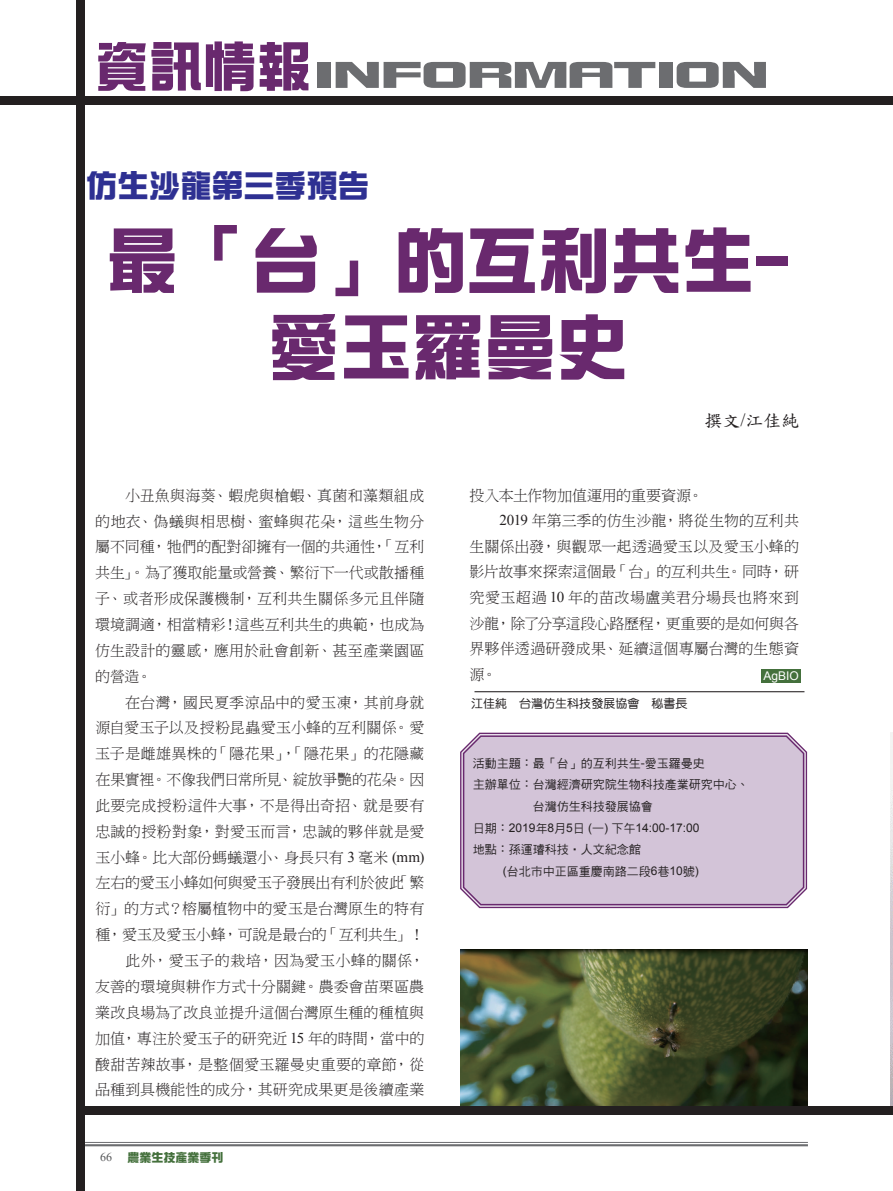
<style>
.page{position:relative;width:893px;height:1191px;background:#fff}
.page>*{position:absolute;margin:0;border:0;box-sizing:border-box;transform-origin:0 0}
.t1{font:72px/86.4px "DF Zong Yi W9 WIN BF";color:#69296e;text-align:center}
.t2{font:36.15px "DF Zong Yi W9 WINP BF";color:#6c6d70;scale:1.64 1}
.t3{font:31.5px "DF Zong Yi W9 WINP BF";color:#2e3092}
.t4{font:18px "DF Kai Shu SB Estd BF";color:#231f20}
.t5{font:15px/25.8px "DF Ming W3 WIN BF";letter-spacing:.005em;color:#231f20;text-align:justify}
.t6{font:15px "DF Ming W3 WIN BF";letter-spacing:-.015em;color:#231f20}
.t7{font:15px "DF Ming W3 WIN BF";letter-spacing:-.02em;color:#231f20}
.t8{font:15px "DF Ming W3 WIN BF";letter-spacing:.035em;color:#231f20}
.t9{font:12px/21.8px "DF Hei W5 WINP BF";color:#231f20}
.t10{font:12px "Arial";color:#231f20}
.t11{font:12px "DF Yuan W5 WIN BF";color:#231f20}
.t12{font:12px "DF Zong Yi W9 WINP BF";color:#44703c}
.t13{font:12px "Arial";color:#fff}
.t14{font:12px "Times New Roman";color:#57585a}
.s1{font-size:54px;color:#69296e}
.s2{font-family:"Times New Roman"}
.s3{font-family:"Arial"}
.s4{font-family:"DF Hei W5 WINP BF"}
</style>
<div class="page">
<hr style="left:85px;top:1142px;width:723px;height:1px;background:#6c6d70">
<hr style="left:85px;top:1144px;width:723px;height:2px;background:#6c6d70">
<div style="left:77px;top:0;width:8px;height:1191px;background:#231f20"></div>
<div style="left:81px;top:1106px;width:812px;height:8px;background:#231f20"></div>
<div style="left:0;top:96px;width:893px;height:8px;background:#231f20"></div>
<svg style="left:460px;top:732px;width:348px;height:177px;background:#b697b8"></svg>
<div style="left:462px;top:734px;width:343px;height:172px;background:#d3c4d8"></div>
<img style="left:461px;top:950px;width:346px;height:156px">
<hr style="left:474px;top:691px;width:330px;height:1px;background:#231f20">
<div style="left:761px;top:669px;width:40px;height:13px;background:#44703c"></div>
<img style="left:891px;top:732px;width:2px;height:374px">
<h2 class="t2" style="left:95px;top:57px;width:412px"><span class="s1">資訊情報</span>INFORMATION</h2>
<h3 class="t3" style="left:86px;top:170px;width:285px">仿生沙龍第三季預告</h3>
<h1 class="t1" style="left:106px;top:217px;width:686px">最「台」的互利共生-愛玉羅曼史</h1>
<p class="t5" style="left:95px;top:482px;width:331px;text-indent:30px">小丑魚與海葵、蝦虎與槍蝦、真菌和藻類組成的地衣、偽蟻與相思樹、蜜蜂與花朵，這些生物分屬不同種，牠們的配對卻擁有一個的共通性，「互利共生」。為了獲取能量或營養、繁衍下一代或散播種子、或者形成保護機制，互利共生關係多元且伴隨環境調適，相當精彩！這些互利共生的典範，也成為仿生設計的靈感，應用於社會創新、甚至產業園區的營造。</p>
<p class="t5" style="left:95px;top:689px;width:331px;text-align:right">在台灣，國民夏季涼品中的愛玉凍，其前身就<br>源自愛玉子以及授粉昆蟲愛玉小蜂的互利關係。愛玉子是雌雄異株的「隱花果」，「隱花果」的花隱藏在果實裡。不像我們日常所見、綻放爭艷的花朵。因此要完成授粉這件大事，不是得出奇招、就是要有忠誠的授粉對象，對愛玉而言，忠誠的夥伴就是愛玉小蜂。比大部份螞蟻還小、身長只有 <span class="s2">3</span> 毫米 <span class="s2">(mm)</span>左右的愛玉小蜂如何與愛玉子發展出有利於彼此「繁衍」的方式？榕屬植物中的愛玉是台灣原生的特有種，愛玉及愛玉小蜂，可說是最台的「互利共生」！此外，愛玉子的栽培，因為愛玉小蜂的關係，<br>友善的環境與耕作方式十分關鍵。農委會苗栗區農業改良場為了改良並提升這個台灣原生種的種植與加值，專注於愛玉子的研究近 <span class="s2">15</span> 年的時間，當中的酸甜苦辣故事，是整個愛玉羅曼史重要的章節，從品種到具機能性的成分，其研究成果更是後續產業</p>
<p class="t14" style="left:100px;top:1149px;width:13px">66</p>
<p class="t12" style="left:128px;top:1151px;width:97px">農業生技產業季刊</p>
<p class="t4" style="left:704px;top:411px;width:97px">撰文<span class="s2">/</span>江佳純</p>
<p class="t5" style="left:469px;top:482px;width:235px">投入本土作物加值運用的重要資源。</p>
<p class="t5" style="left:499px;top:508px;width:301px"><span class="s2">2019</span> 年第三季的仿生沙龍，將從生物的互利共</p>
<p class="t5" style="left:469px;top:533px;width:331px">生關係出發，與觀眾一起透過愛玉以及愛玉小蜂的</p>
<p class="t6" style="left:469px;top:564px;width:331px">影片故事來探索這個最「台」的互利共生。同時，研</p>
<p class="t8" style="left:469px;top:590px;width:331px">究愛玉超過 <span class="s2">10</span> 年的苗改場盧美君分場長也將來到</p>
<p class="t7" style="left:469px;top:615px;width:331px">沙龍，除了分享這段心路歷程，更重要的是如何與各</p>
<p class="t5" style="left:469px;top:635px;width:331px">界夥伴透過研發成果、延續這個專屬台灣的生態資</p>
<p class="t5" style="left:469px;top:661px;width:29px">源。</p>
<p class="t13" style="left:764px;top:668px;width:37px">AgBIO</p>
<p class="t11" style="left:471px;top:697px;width:217px">江佳純 台灣仿生科技發展協會 秘書長</p>
<p class="t9" style="left:473px;top:752px;width:233px">活動主題：最「台」的互利共生<span class="s3">-</span>愛玉羅曼史</p>
<p class="t9" style="left:473px;top:774px;width:277px">主辦單位：台灣經濟研究院生物科技產業研究中心、</p>
<p class="t9" style="left:533px;top:795px;width:121px">台灣仿生科技發展協會</p>
<p class="t10" style="left:473px;top:819px;width:228px"><span class="s4">日期：</span>2019<span class="s4">年</span>8<span class="s4">月</span>5<span class="s4">日</span> (<span class="s4">一</span>) <span class="s4">下午</span>14:00-17:00</p>
<p class="t9" style="left:503px;top:839px;width:198px;text-indent:-30px">地點：孫運璿科技‧人文紀念館<br><span class="s3">(</span>台北市中正區重慶南路二段<span class="s3">6</span>巷<span class="s3">10</span>號<span class="s3">)</span></p>
</div>
